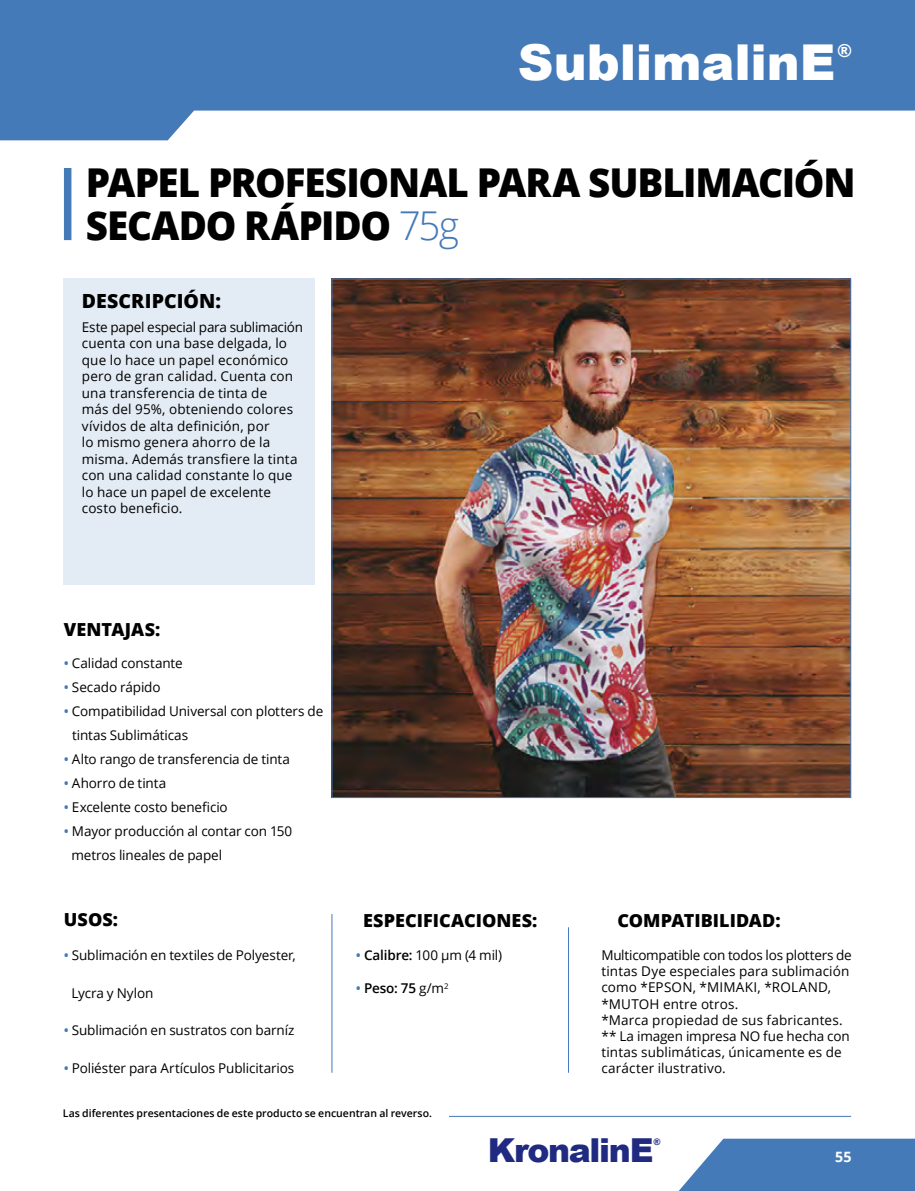
<style>
.page{position:relative;width:915px;height:1191px;background:#fff}
.page>*{position:absolute;margin:0;border:0;box-sizing:border-box;transform-origin:0 0}
.t1{font:900 49.5px "Arial";letter-spacing:-.005em;color:#fff}
.t2{font:800 39.75px/43.5px "Open Sans";letter-spacing:-.03em;color:#000}
.t3{font:900 33px "Arial";letter-spacing:-.04em;color:#202a80}
.t4{font:800 19.5px "Open Sans";letter-spacing:.005em;color:#000}
.t5{font:800 18px "Open Sans";letter-spacing:.005em;color:#000}
.t6{font:900 17.85px "Arial";color:#fff}
.t7{font:700 14.25px "Open Sans";color:#fff}
.t8{font:13.5px/16.5px "Open Sans";letter-spacing:.005em;color:#000}
.t9{font:600 13.5px "Open Sans";letter-spacing:-.01em;color:#000}
.t10{font:600 10.5px "Open Sans";color:#000}
.t11{font:900 9px "Arial";color:#202a80}
.s1{font-weight:300;color:#457ab8}
.s2{font-weight:600;color:#457ab8}
.s3{font-weight:600}
.s4{color:#457ab8}
.s5{font-weight:400}
</style>
<div class="page">
<svg style="left:678px;top:1138px;width:236px;height:53px;background:#5988bf"></svg>
<svg style="left:0;top:0;width:914px;height:140px;fill:#457ab8"></svg>
<div style="left:64px;top:168px;width:7px;height:72px;background:#457ab8"></div>
<div style="left:64px;top:279px;width:251px;height:306px;background:#e3ebf4"></div>
<hr style="left:331px;top:914px;width:1px;height:158px;background:#457ab8">
<hr style="left:449px;top:1116px;width:401px;height:1px;background:#457ab8">
<hr style="left:568px;top:927px;width:1px;height:145px;background:#457ab8">
<img style="left:333px;top:281px;width:515px;height:515px">
<h1 class="t1" style="left:517px;top:26px;width:319px">SublimalinE</h1>
<h3 class="t6" style="left:837px;top:38px;width:16px">®</h3>
<h2 class="t2" style="left:86px;top:158px;width:771px">PAPEL PROFESIONAL PARA SUBLIMACIÓN<br>SECADO RÁPIDO <span class="s1">75g</span></h2>
<h3 class="t4" style="left:82px;top:286px;width:141px">DESCRIPCIÓN:</h3>
<p class="t8" style="left:82px;top:318px;width:223px">Este papel especial para sublimación cuenta con una base delgada, lo que lo hace un papel económico pero de gran calidad. Cuenta con una transferencia de tinta de<br>más del 95%, obteniendo colores vívidos de alta definición, por<br>lo mismo genera ahorro de la misma. Además transfiere la tinta con una calidad constante lo que lo hace un papel de excelente costo beneficio.</p>
<h3 class="t5" style="left:64px;top:615px;width:98px">VENTAJAS:</h3>
<p class="t8" style="left:64px;top:655px;width:120px"><span class="s2">•</span> Calidad constante</p>
<p class="t8" style="left:64px;top:679px;width:98px"><span class="s2">•</span> Secado rápido</p>
<p class="t8" style="left:72px;top:699px;width:253px;line-height:24px;text-indent:-8px"><span class="s2">•</span> Compatibilidad Universal con plotters de tintas Sublimáticas</p>
<p class="t8" style="left:64px;top:751px;width:227px"><span class="s2">•</span> Alto rango de transferencia de tinta</p>
<p class="t8" style="left:64px;top:775px;width:104px"><span class="s2">•</span> Ahorro de tinta</p>
<p class="t8" style="left:64px;top:799px;width:165px"><span class="s2">•</span> Excelente costo beneficio</p>
<p class="t8" style="left:71px;top:819px;width:222px;line-height:24px;text-indent:-8px"><span class="s2">•</span> Mayor producción al contar con 150 metros lineales de papel</p>
<h3 class="t5" style="left:64px;top:906px;width:56px">USOS:</h3>
<h3 class="t5" style="left:363px;top:907px;width:176px">ESPECIFICACIONES:</h3>
<h3 class="t5" style="left:617px;top:906px;width:165px">COMPATIBILIDAD:</h3>
<p class="t8" style="left:356px;top:946px;width:148px"><span class="s2">•</span> <span class="s3">Calibre:</span> 100 μm (4 mil)</p>
<p class="t9" style="left:356px;top:978px;width:94px"><span class="s4">•</span> Peso: 75 <span class="s5">g/m</span><sup>2</sup></p>
<p class="t8" style="left:64px;top:946px;width:233px"><span class="s2">•</span> Sublimación en textiles de Polyester,</p>
<p class="t8" style="left:72px;top:984px;width:83px">Lycra y Nylon</p>
<p class="t8" style="left:64px;top:1021px;width:232px"><span class="s2">•</span> Sublimación en sustratos con barníz</p>
<p class="t8" style="left:64px;top:1059px;width:232px"><span class="s2">•</span> Poliéster para Artículos Publicitarios</p>
<p class="t10" style="left:63px;top:1105px;width:370px">Las diferentes presentaciones de este producto se encuentran al reverso.</p>
<p class="t8" style="left:601px;top:946px;width:252px">Multicompatible con todos los plotters de tintas Dye especiales para sublimación como *EPSON, *MIMAKI, *ROLAND, *MUTOH entre otros.<br>*Marca propiedad de sus fabricantes. ** La imagen impresa NO fue hecha con tintas sublimáticas, únicamente es de carácter ilustrativo.</p>
<p class="t11" style="left:653px;top:1135px;width:9px">®</p>
<h3 class="t3" style="left:487px;top:1126px;width:167px">KronalinE</h3>
<p class="t7" style="left:834px;top:1146px;width:18px">55</p>
</div>
